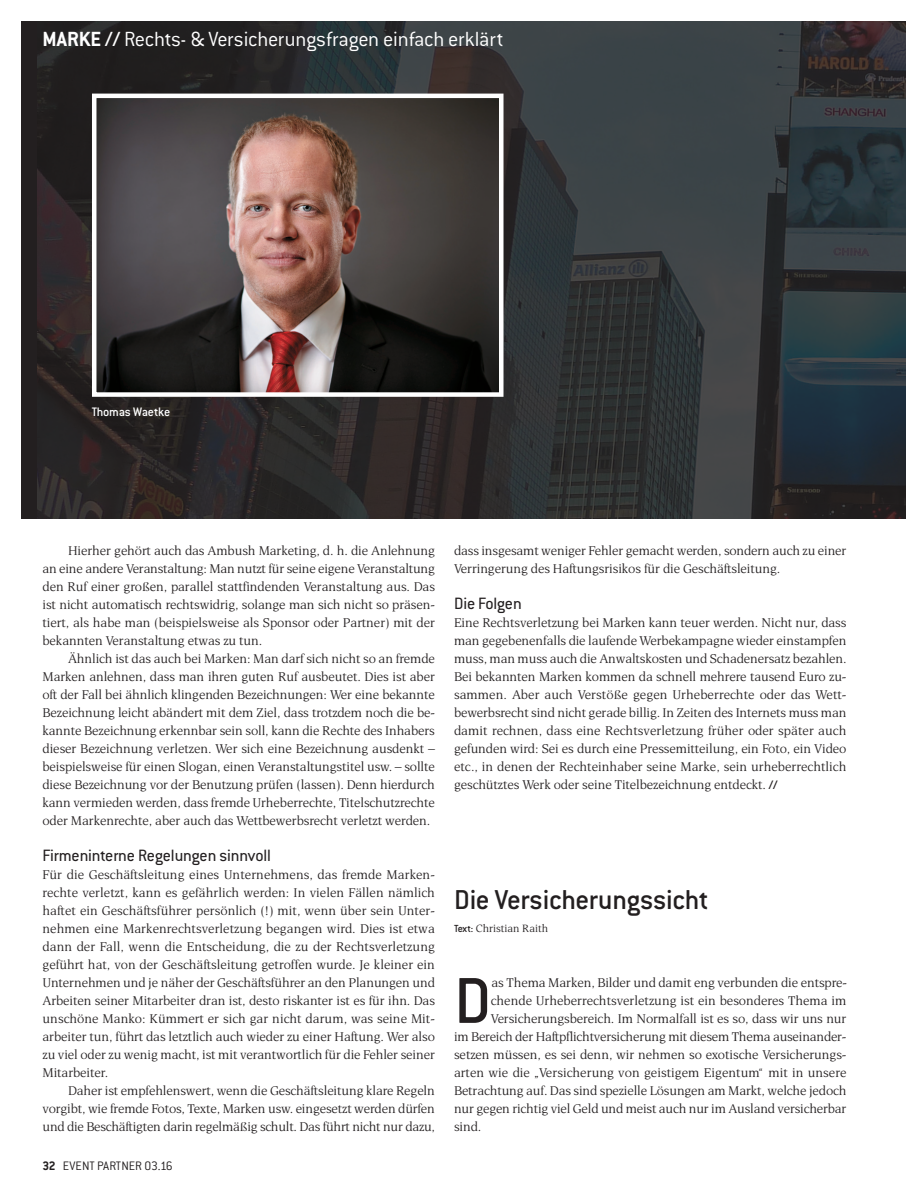
<style>
.page{position:relative;width:906px;height:1191px;background:#fff}
.page>*{position:absolute;margin:0;border:0;box-sizing:border-box;transform-origin:0 0}
.t1{font:500 71.1px "Conduit ITC";color:#231f20}
.t2{font:500 30px "Conduit ITC";letter-spacing:-.01em;color:#231f20}
.t3{font:300 22.5px "Conduit ITC Pro";letter-spacing:-.015em;color:#fff}
.t4{font:18px "Conduit ITC Pro";letter-spacing:-.005em;color:#231f20}
.t5{font:13.5px/18px "Esperanto";letter-spacing:-.005em;color:#231f20;text-align:justify}
.t6{font:300 13.5px "Conduit ITC Pro";color:#231f20}
.t7{font:500 13.5px "Conduit ITC Pro";letter-spacing:-.015em;color:#fff}
.t8{font:11.25px "Esperanto";color:#231f20}
.s1{font-weight:700}
.s2{font-family:"Conduit ITC Pro";font-weight:700}
.s3{font-family:"Conduit ITC Pro";font-weight:500}
</style>
<div class="page">
<img style="left:38px;top:21px;width:868px;height:498px">
<img style="left:97px;top:99px;width:401px;height:293px">
<div style="left:92px;top:94px;width:411px;height:303px;border:4px solid #fff"></div>
<h3 class="t3" style="left:43px;top:25px;width:462px"><span class="s1">MARKE //</span> Rechts- &amp; Versicherungsfragen einfach erklärt</h3>
<p class="t7" style="left:92px;top:403px;width:80px">Thomas Waetke</p>
<p class="t5" style="left:43px;top:542px;width:394px;text-indent:26px">Hierher gehört auch das Ambush Marketing, d. h. die Anlehnung an eine andere Veranstaltung: Man nutzt für seine eigene Veranstaltung den Ruf einer großen, parallel stattfindenden Veranstaltung aus. Das ist nicht automatisch rechtswidrig, solange man sich nicht so präsen&shy;tiert, als habe man (beispielsweise als Sponsor oder Partner) mit der bekannten Veranstaltung etwas zu tun.</p>
<p class="t5" style="left:43px;top:650px;width:394px;text-indent:26px">Ähnlich ist das auch bei Marken: Man darf sich nicht so an fremde Marken anlehnen, dass man ihren guten Ruf ausbeutet. Dies ist aber oft der Fall bei ähnlich klingenden Bezeichnungen: Wer eine bekannte Bezeichnung leicht abändert mit dem Ziel, dass trotzdem noch die be&shy;kannte Bezeichnung erkennbar sein soll, kann die Rechte des Inhabers dieser Bezeichnung verletzen. Wer sich eine Bezeichnung ausdenkt – beispielsweise für einen Slogan, einen Veranstaltungstitel usw. – sollte diese Bezeichnung vor der Benutzung prüfen (lassen). Denn hierdurch kann vermieden werden, dass fremde Urheberrechte, Titelschutzrechte oder Markenrechte, aber auch das Wettbewerbsrecht verletzt werden.</p>
<h3 class="t4" style="left:43px;top:849px;width:230px">Firmeninterne Regelungen sinnvoll</h3>
<p class="t5" style="left:43px;top:866px;width:394px">Für die Geschäftsleitung eines Unternehmens, das fremde Marken&shy;rechte verletzt, kann es gefährlich werden: In vielen Fällen nämlich haftet ein Geschäftsführer persönlich (!) mit, wenn über sein Unter - nehmen eine Markenrechtsverletzung begangen wird. Dies ist etwa dann der Fall, wenn die Entscheidung, die zu der Rechtsverletzung geführt hat, von der Geschäftsleitung getroffen wurde. Je kleiner ein Unternehmen und je näher der Geschäftsführer an den Planungen und Arbeiten seiner Mitarbeiter dran ist, desto riskanter ist es für ihn. Das unschöne Manko: Kümmert er sich gar nicht darum, was seine Mit - arbeiter tun, führt das letztlich auch wieder zu einer Haftung. Wer also zu viel oder zu wenig macht, ist mit verantwortlich für die Fehler seiner Mitarbeiter.</p>
<p class="t5" style="left:43px;top:1082px;width:394px;text-indent:26px">Daher ist empfehlenswert, wenn die Geschäftsleitung klare Regeln vorgibt, wie fremde Fotos, Texte, Marken usw. eingesetzt werden dürfen und die Beschäftigten darin regelmäßig schult. Das führt nicht nur dazu,</p>
<p class="t6" style="left:43px;top:1157px;width:132px"><span class="s1">32</span> EVENT PARTNER 03.16</p>
<p class="t5" style="left:454px;top:542px;width:394px">dass insgesamt weniger Fehler gemacht werden, sondern auch zu einer<br>Verringerung des Haftungsrisikos für die Geschäftsleitung.</p>
<h3 class="t4" style="left:454px;top:597px;width:69px">Die Folgen</h3>
<p class="t5" style="left:454px;top:614px;width:394px">Eine Rechtsverletzung bei Marken kann teuer werden. Nicht nur, dass man gegebenenfalls die laufende Werbekampagne wieder einstampfen muss, man muss auch die Anwaltskosten und Schadenersatz bezahlen.<br>Bei bekannten Marken kommen da schnell mehrere tausend Euro zu&shy;sammen. Aber auch Verstöße gegen Urheberrechte oder das Wett - bewerbsrecht sind nicht gerade billig. In Zeiten des Internets muss man damit rechnen, dass eine Rechtsverletzung früher oder später auch gefunden wird: Sei es durch eine Pressemitteilung, ein Foto, ein Video etc., in denen der Rechteinhaber seine Marke, sein urheberrechtlich geschütztes Werk oder seine Titelbezeichnung entdeckt. <span class="s2">//</span></p>
<h2 class="t2" style="left:454px;top:889px;width:256px">Die Versicherungssicht</h2>
<p class="t8" style="left:454px;top:924px;width:96px"><span class="s3">Text:</span> Christian Raith</p>
<h1 class="t1" style="left:454px;top:975px;width:39px">D</h1>
<p class="t5" style="left:491px;top:974px;width:357px">as Thema Marken, Bilder und damit eng verbunden die entspre-</p>
<p class="t5" style="left:491px;top:992px;width:357px">chende Urheberrechtsverletzung ist ein besonderes Thema im</p>
<p class="t5" style="left:491px;top:1010px;width:357px">Versicherungsbereich. Im Normalfall ist es so, dass wir uns nur</p>
<p class="t5" style="left:454px;top:1028px;width:393px">im Bereich der Haftpflichtversicherung mit diesem Thema auseinander-</p>
<p class="t5" style="left:454px;top:1046px;width:394px">setzen müssen, es sei denn, wir nehmen so exotische Versicherungs -</p>
<p class="t5" style="left:454px;top:1064px;width:394px">arten wie die „Versicherung von geistigem Eigentum“ mit in unsere</p>
<p class="t5" style="left:454px;top:1082px;width:394px">Betrachtung auf. Das sind spezielle Lösungen am Markt, welche jedoch</p>
<p class="t5" style="left:454px;top:1100px;width:394px">nur gegen richtig viel Geld und meist auch nur im Ausland versicherbar</p>
<p class="t5" style="left:454px;top:1118px;width:29px">sind.</p>
</div>
